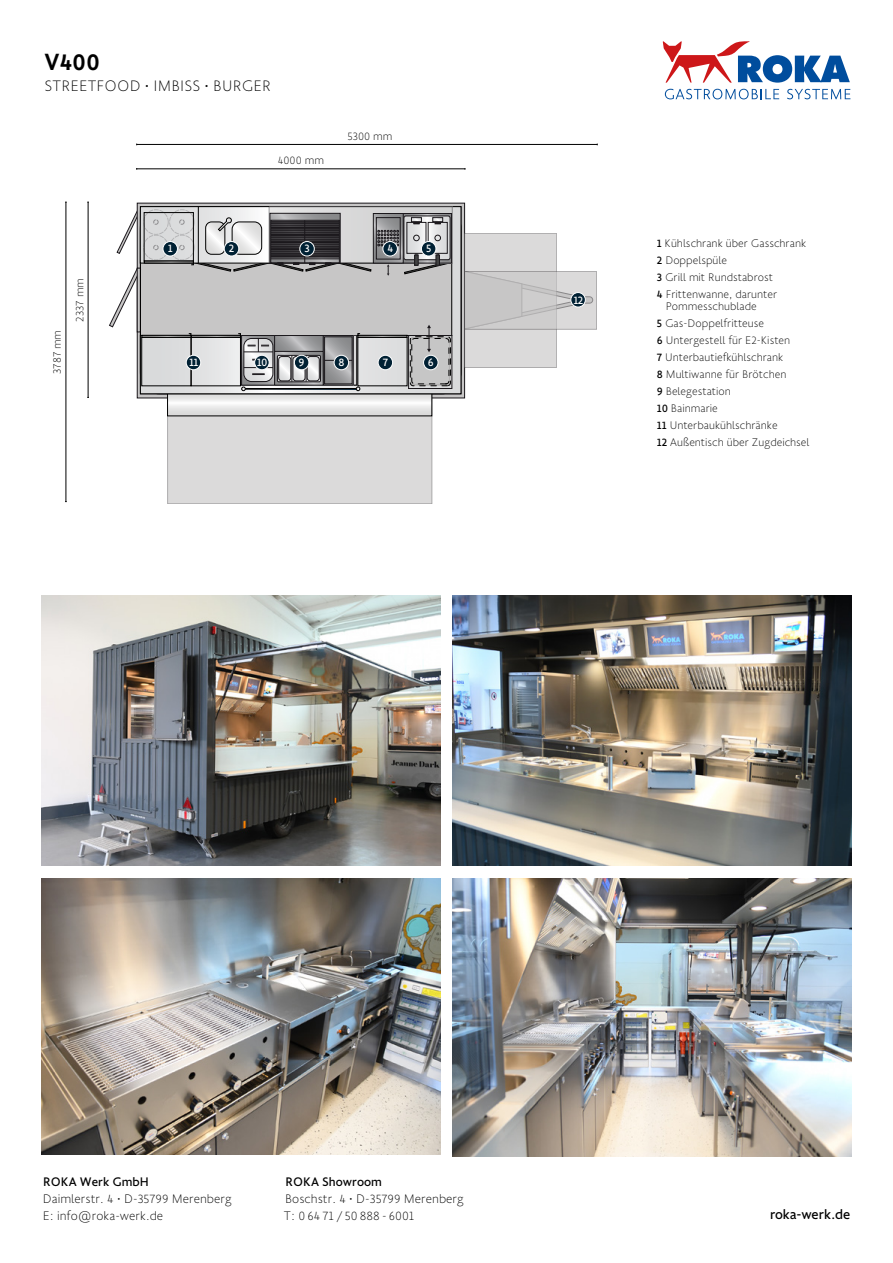
<style>
.page{position:relative;width:893px;height:1263px;background:#fff}
.page>*{position:absolute;margin:0;border:0;box-sizing:border-box;transform-origin:0 0}
.t1{font:500 25.5px "Golden Sans";color:#000}
.t2{font:200 16.5px "Golden Sans";letter-spacing:.01em;color:#000}
.t3{font:15px "Golden Sans";color:#000}
.t4{font:200 13.5px/17px "Golden Sans";color:#000}
.t5{font:13.5px "Golden Sans";color:#000}
.t6{font:200 12px/17px "Golden Sans";color:#000}
.t7{font:12px "Golden Sans";color:#fff}
.s1{font-weight:400}
</style>
<div class="page">
<img style="left:42px;top:595px;width:398px;height:270px">
<img style="left:453px;top:595px;width:398px;height:270px">
<img style="left:42px;top:878px;width:398px;height:277px">
<img style="left:453px;top:878px;width:398px;height:279px">
<svg style="left:665px;top:89px;width:114px;height:10px"></svg>
<svg style="left:787px;top:89px;width:63px;height:10px"></svg>
<svg style="left:663px;top:41px;width:187px;height:42px"></svg>
<div style="left:168px;top:370px;width:264px;height:134px;background:#dbdada"></div>
<svg style="left:169px;top:394px;width:261px;height:15px"></svg>
<svg style="left:465px;top:233px;width:92px;height:134px;background:#d7d6d6"></svg>
<svg style="left:467px;top:273px;width:128px;height:54px;background:#cccbcb"></svg>
<svg style="left:140px;top:206px;width:321px;height:188px;background:#b7b8b9"></svg>
<div style="left:269px;top:206px;width:183px;height:57px;border:1px solid #1b181c"></div>
<hr style="left:198px;top:207px;width:1px;height:56px;background:#000">
<svg style="left:109px;top:209px;width:343px;height:182px;background:#b7b7b8"></svg>
<div style="left:163px;top:241px;width:14px;height:15px;background:#002134;border-radius:50%"></div>
<div style="left:163px;top:241px;width:15px;height:15px;border:1px solid #fff;border-radius:50%"></div>
<div style="left:224px;top:241px;width:15px;height:15px;background:#002134;border-radius:50%"></div>
<div style="left:224px;top:241px;width:15px;height:15px;border:1px solid #fff;border-radius:50%"></div>
<div style="left:300px;top:241px;width:14px;height:15px;background:#002134;border-radius:50%"></div>
<div style="left:300px;top:241px;width:14px;height:15px;border:1px solid #fff;border-radius:50%"></div>
<div style="left:383px;top:241px;width:14px;height:15px;background:#002134;border-radius:50%"></div>
<div style="left:383px;top:241px;width:15px;height:15px;border:1px solid #fff;border-radius:50%"></div>
<div style="left:421px;top:241px;width:15px;height:15px;background:#002134;border-radius:50%"></div>
<div style="left:421px;top:241px;width:15px;height:15px;border:1px solid #fff;border-radius:50%"></div>
<div style="left:424px;top:355px;width:14px;height:15px;background:#002134;border-radius:50%"></div>
<div style="left:423px;top:355px;width:15px;height:15px;border:1px solid #fff;border-radius:50%"></div>
<div style="left:378px;top:355px;width:15px;height:15px;background:#002134;border-radius:50%"></div>
<div style="left:378px;top:355px;width:15px;height:15px;border:1px solid #fff;border-radius:50%"></div>
<div style="left:334px;top:355px;width:15px;height:15px;background:#002134;border-radius:50%"></div>
<div style="left:334px;top:355px;width:15px;height:15px;border:1px solid #fff;border-radius:50%"></div>
<div style="left:294px;top:355px;width:15px;height:15px;background:#002134;border-radius:50%"></div>
<div style="left:294px;top:355px;width:15px;height:15px;border:1px solid #fff;border-radius:50%"></div>
<div style="left:255px;top:355px;width:14px;height:15px;background:#002134;border-radius:50%"></div>
<div style="left:254px;top:355px;width:15px;height:15px;border:1px solid #fff;border-radius:50%"></div>
<div style="left:186px;top:355px;width:15px;height:15px;background:#002134;border-radius:50%"></div>
<div style="left:186px;top:355px;width:15px;height:15px;border:1px solid #fff;border-radius:50%"></div>
<div style="left:571px;top:293px;width:14px;height:14px;background:#002134;border-radius:50%"></div>
<div style="left:571px;top:292px;width:14px;height:15px;border:1px solid #fff;border-radius:50%"></div>
<hr style="left:137px;top:144px;width:460px;height:1px;background:#000">
<hr style="left:137px;top:169px;width:328px;height:1px;background:#000">
<hr style="left:88px;top:202px;width:1px;height:195px;background:#000">
<hr style="left:66px;top:202px;width:1px;height:300px;background:#000">
<h1 class="t1" style="left:44px;top:43px;width:57px">V400</h1>
<h2 class="t2" style="left:44px;top:75px;width:228px">STREETFOOD • IMBISS • BURGER</h2>
<p class="t6" style="left:278px;top:151px;width:48px">4000 mm</p>
<p class="t6" style="left:348px;top:127px;width:46px">5300 mm</p>
<p class="t6" style="left:48px;top:374px;width:45px;rotate:-90deg">3787 mm</p>
<p class="t6" style="left:71px;top:321px;width:45px;rotate:-90deg">2337 mm</p>
<p class="t7" style="left:168px;top:240px;width:6px">1</p>
<p class="t7" style="left:229px;top:240px;width:7px">2</p>
<p class="t7" style="left:304px;top:240px;width:7px">3</p>
<p class="t7" style="left:387px;top:240px;width:7px">4</p>
<p class="t7" style="left:426px;top:240px;width:7px">5</p>
<p class="t7" style="left:189px;top:354px;width:11px">11</p>
<p class="t7" style="left:257px;top:354px;width:12px">10</p>
<p class="t7" style="left:299px;top:354px;width:8px">9</p>
<p class="t7" style="left:338px;top:354px;width:8px">8</p>
<p class="t7" style="left:383px;top:354px;width:7px">7</p>
<p class="t7" style="left:428px;top:354px;width:7px">6</p>
<p class="t7" style="left:573px;top:291px;width:11px">12</p>
<p class="t6" style="left:657px;top:234px;width:151px"><span class="s1">1</span> Kühlschrank über Gasschrank<br><span class="s1">2</span> Doppelspüle<br><span class="s1">3</span> Grill mit Rundstabrost<br><span class="s1">4</span> Frittenwanne, darunter</p>
<p class="t6" style="left:657px;top:297px;width:154px;text-indent:9px">Pommesschublade<br><span class="s1">5</span> Gas-Doppelfritteuse<br><span class="s1">6</span> Untergestell für E2-Kisten<br><span class="s1">7</span> Unterbautiefkühlschrank<br><span class="s1">8</span> Multiwanne für Brötchen<br><span class="s1">9</span> Belegestation<br><span class="s1">10</span> Bainmarie<br><span class="s1">11</span> Unterbaukühlschränke<br><span class="s1">12</span> Außentisch über Zugdeichsel</p>
<p class="t5" style="left:43px;top:1172px;width:107px">ROKA Werk GmbH</p>
<p class="t4" style="left:43px;top:1190px;width:190px">Daimlerstr. 4 • D-35799 Merenberg<br>E: info@roka-werk.de</p>
<p class="t5" style="left:285px;top:1172px;width:98px">ROKA Showroom</p>
<p class="t4" style="left:284px;top:1190px;width:181px">Boschstr. 4 • D-35799 Merenberg<br>T: 0 64 71 / 50 888 - 6001</p>
<p class="t3" style="left:770px;top:1203px;width:82px">roka-werk.de</p>
</div>
